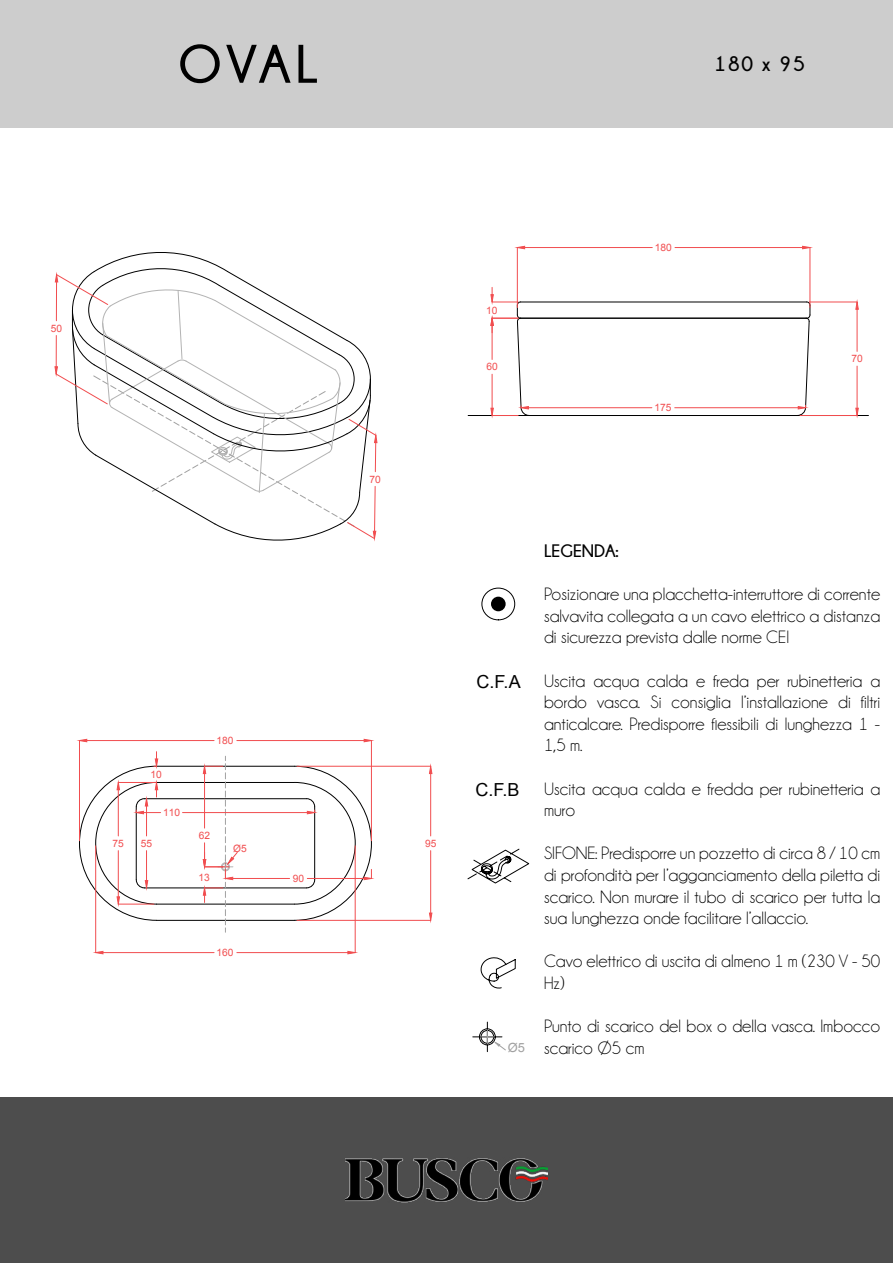
<style>
.page{position:relative;width:893px;height:1263px;background:#fff}
.page>*{position:absolute;margin:0;border:0;box-sizing:border-box;transform-origin:0 0}
.t1{font:700 54px "Champagne&Limousines";color:#000}
.t2{font:700 21px "Champagne&Limousines";color:#000}
.t3{font:18px/21.6px "Champagne&Limousines";color:#000;text-align:justify}
.t4{font:18px "Arial";color:#000}
.t5{font:700 18px "Champagne&Limousines";color:#000}
.t6{font:10.2px "Arial";color:#f14d4f}
.s1{font-family:"Arial";font-size:12.75px;color:#a1a1a1}
</style>
<div class="page">
<div style="left:0;top:1097px;width:893px;height:166px;background:#4d4d4d"></div>
<img style="left:345px;top:1158px;width:203px;height:45px">
<div style="left:0;top:0;width:893px;height:128px;background:#cdcdcd"></div>
<svg style="left:467px;top:849px;width:62px;height:34px"></svg>
<svg style="left:480px;top:957px;width:36px;height:32px"></svg>
<svg style="left:472px;top:1022px;width:34px;height:30px"></svg>
<div style="left:482px;top:588px;width:33px;height:32px;border:1px solid #000;border-radius:50%"></div>
<div style="left:491px;top:597px;width:15px;height:14px;background:#000;border-radius:50%"></div>
<svg style="left:54px;top:252px;width:324px;height:289px"></svg>
<hr style="left:156px;top:766px;width:138px;height:1px;background:#000">
<hr style="left:156px;top:920px;width:138px;height:1px;background:#000">
<hr style="left:156px;top:782px;width:138px;height:1px;background:#000">
<hr style="left:156px;top:904px;width:138px;height:1px;background:#000">
<hr style="left:144px;top:798px;width:163px;height:1px;background:#000">
<hr style="left:144px;top:887px;width:163px;height:1px;background:#000">
<hr style="left:79px;top:740px;width:1px;height:101px;background:#f14d4f">
<hr style="left:371px;top:740px;width:1px;height:101px;background:#f14d4f">
<hr style="left:87px;top:740px;width:127px;height:1px;background:#f14d4f">
<hr style="left:237px;top:740px;width:127px;height:1px;background:#f14d4f">
<svg style="left:80px;top:738px;width:8px;height:4px"></svg>
<svg style="left:363px;top:738px;width:8px;height:4px"></svg>
<hr style="left:297px;top:766px;width:134px;height:1px;background:#f14d4f">
<hr style="left:297px;top:920px;width:134px;height:1px;background:#f14d4f">
<hr style="left:430px;top:773px;width:1px;height:63px;background:#f14d4f">
<hr style="left:430px;top:851px;width:1px;height:62px;background:#f14d4f">
<svg style="left:429px;top:765px;width:4px;height:9px"></svg>
<svg style="left:429px;top:912px;width:4px;height:9px"></svg>
<hr style="left:183px;top:812px;width:124px;height:1px;background:#f14d4f">
<hr style="left:233px;top:878px;width:57px;height:1px;background:#f14d4f">
<svg style="left:293px;top:765px;width:79px;height:156px"></svg>
<svg style="left:203px;top:756px;width:35px;height:176px"></svg>
<hr style="left:95px;top:846px;width:1px;height:106px;background:#f14d4f">
<hr style="left:355px;top:846px;width:1px;height:106px;background:#f14d4f">
<hr style="left:103px;top:952px;width:111px;height:1px;background:#f14d4f">
<hr style="left:237px;top:952px;width:111px;height:1px;background:#f14d4f">
<svg style="left:95px;top:951px;width:9px;height:3px"></svg>
<svg style="left:347px;top:951px;width:9px;height:3px"></svg>
<svg style="left:79px;top:752px;width:82px;height:169px"></svg>
<hr style="left:521px;top:301px;width:286px;height:1px;background:#000">
<hr style="left:521px;top:318px;width:286px;height:1px;background:#000">
<hr style="left:468px;top:415px;width:400px;height:1px;background:#000">
<hr style="left:517px;top:248px;width:1px;height:60px;background:#f14d4f">
<hr style="left:810px;top:248px;width:1px;height:60px;background:#f14d4f">
<hr style="left:525px;top:247px;width:127px;height:1px;background:#f14d4f">
<hr style="left:675px;top:247px;width:128px;height:1px;background:#f14d4f">
<svg style="left:517px;top:246px;width:8px;height:3px"></svg>
<svg style="left:802px;top:246px;width:9px;height:3px"></svg>
<hr style="left:809px;top:302px;width:48px;height:1px;background:#f14d4f">
<hr style="left:800px;top:415px;width:57px;height:1px;background:#f14d4f">
<hr style="left:857px;top:309px;width:1px;height:42px;background:#f14d4f">
<hr style="left:857px;top:366px;width:1px;height:42px;background:#f14d4f">
<svg style="left:855px;top:301px;width:4px;height:9px"></svg>
<svg style="left:855px;top:407px;width:4px;height:9px"></svg>
<hr style="left:528px;top:407px;width:124px;height:1px;background:#f14d4f">
<hr style="left:675px;top:407px;width:123px;height:1px;background:#f14d4f">
<svg style="left:796px;top:301px;width:15px;height:115px"></svg>
<svg style="left:490px;top:287px;width:40px;height:129px"></svg>
<h1 class="t1" style="left:179px;top:34px;width:141px">OVAL</h1>
<p class="t2" style="left:714px;top:52px;width:92px">180 x 95</p>
<p class="t6" style="left:51px;top:321px;width:13px">50</p>
<p class="t6" style="left:370px;top:472px;width:13px">70</p>
<p class="t6" style="left:113px;top:837px;width:13px">75</p>
<p class="t6" style="left:151px;top:768px;width:13px">10</p>
<p class="t6" style="left:163px;top:806px;width:19px">110</p>
<p class="t6" style="left:217px;top:734px;width:19px">180</p>
<p class="t6" style="left:199px;top:829px;width:13px">62</p>
<p class="t6" style="left:191px;top:834px;width:13px">13</p>
<p class="t6" style="left:141px;top:837px;width:13px">55</p>
<p class="t6" style="left:425px;top:837px;width:13px">95</p>
<p class="t6" style="left:233px;top:842px;width:15px">Ø5</p>
<p class="t6" style="left:198px;top:871px;width:13px">13</p>
<p class="t6" style="left:293px;top:872px;width:13px">90</p>
<p class="t6" style="left:217px;top:946px;width:19px">160</p>
<p class="t6" style="left:486px;top:303px;width:13px">10</p>
<p class="t6" style="left:487px;top:360px;width:13px">60</p>
<p class="t6" style="left:655px;top:241px;width:19px">180</p>
<p class="t6" style="left:654px;top:401px;width:19px">175</p>
<p class="t6" style="left:851px;top:352px;width:13px">70</p>
<p class="t5" style="left:544px;top:541px;width:76px">LEGENDA:</p>
<p class="t3" style="left:544px;top:583px;width:338px">Posizionare una placchetta-interruttore di corrente salvavita collegata a un cavo elettrico a distanza di sicurezza prevista dalle norme CEI</p>
<p class="t3" style="left:544px;top:670px;width:338px">Uscita acqua calda e freda per rubinetteria a bordo vasca. Si consiglia l’installazione di filtri anticalcare. Predisporre flessibili di lunghezza 1 - 1,5 m.</p>
<p class="t3" style="left:544px;top:778px;width:338px">Uscita acqua calda e fredda per rubinetteria a muro</p>
<p class="t3" style="left:544px;top:843px;width:338px">SIFONE: Predisporre un pozzetto di circa 8 / 10 cm di profondità per l’agganciamento della piletta di scarico. Non murare il tubo di scarico per tutta la sua lunghezza onde facilitare l’allaccio.</p>
<p class="t3" style="left:544px;top:951px;width:338px">Cavo elettrico di uscita di almeno 1 m (230 V - 50<br>Hz)</p>
<p class="t3" style="left:508px;top:1015px;width:374px;text-indent:36px">Punto di scarico del box o della vasca. Imbocco<br><span class="s1">Ø5</span> scarico Ø5 cm</p>
<p class="t4" style="left:477px;top:670px;width:46px">C.F.A</p>
<p class="t4" style="left:476px;top:778px;width:46px">C.F.B</p>
</div>
